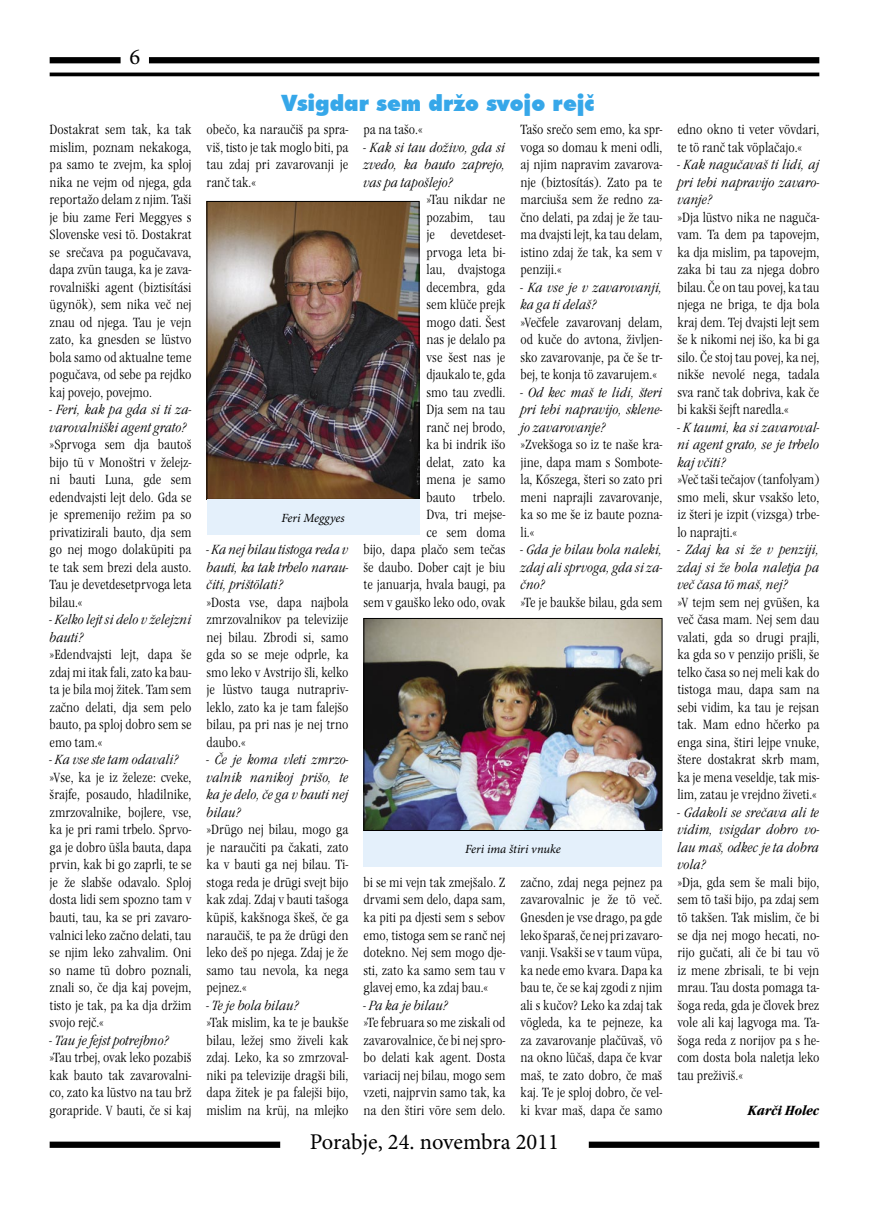
<style>
.page{position:relative;width:869px;height:1205px;background:#fff}
.page>*{position:absolute;margin:0;border:0;box-sizing:border-box;transform-origin:0 0}
.t1{font:22.5px "Minion Pro";letter-spacing:-.005em;color:#000}
.cím{font:900 22.5px "Futura BT";color:#36a7e9;scale:.95 1}
.ujszoveg{font:13.75px/17.5px "Garamond Itc TEE Ligh Cond";color:#000;text-align:justify;scale:1.05 1}
.ujszoveg-2{font:13.75px/17.5px "Garamond Itc TEE Ligh Cond Ital";color:#000;text-align:justify;scale:1.05 1}
.ujalairas{font:italic 700 condensed 13.75px "Garamond Itc TEE";color:#000;scale:1.05 1}
.szoveg{font:italic 12.5px "Minion Pro";letter-spacing:-.005em;color:#000}
</style>
<div class="page">
<div style="left:50px;top:1141px;width:230px;height:7px;background:#000"></div>
<div style="left:588px;top:1141px;width:231px;height:7px;background:#000"></div>
<hr style="left:50px;top:73px;width:769px;height:3px;background:#000">
<div style="left:50px;top:57px;width:70px;height:6px;background:#000"></div>
<div style="left:149px;top:57px;width:670px;height:6px;background:#000"></div>
<img style="left:208px;top:203px;width:209px;height:295px">
<div style="left:206px;top:201px;width:213px;height:299px;border:1px solid #000"></div>
<div style="left:206px;top:500px;width:213px;height:35px;background:#e4f0fb"></div>
<img style="left:365px;top:620px;width:295px;height:209px">
<div style="left:363px;top:618px;width:299px;height:213px;border:1px solid #000"></div>
<div style="left:363px;top:831px;width:299px;height:35px;background:#e4f0fb"></div>
<h1 class="t1" style="left:129px;top:44px;width:12px">6</h1>
<p class="ujszoveg" style="left:50px;top:121px;width:136px">Dostakrat sem tak, ka tak mislim, poznam nekakoga, pa samo te zvejm, ka sploj nika ne vejm od njega, gda reportažo delam z njim. Taši je biu zame Feri Meggyes s Slovenske vesi tö. Dostakrat se srečava pa pogučavava, dapa zvün tauga, ka je zava&shy;rovalniški agent (biztisítási ügynök), sem nika več nej znau od njega. Tau je vejn zato, ka gnesden se lüstvo bola samo od aktualne teme pogučava, od sebe pa rejdko kaj povejo, povejmo.</p>
<p class="ujszoveg-2" style="left:50px;top:401px;width:137px">- Feri, kak pa gda si ti za&shy;varovalniški agent grato?</p>
<p class="ujszoveg" style="left:50px;top:436px;width:136px">»Sprvoga sem dja bautoš bijo tü v Monoštri v želejz&shy;ni bauti Luna, gde sem edendvajsti lejt delo. Gda se je spremenijo režim pa so privatizirali bauto, dja sem go nej mogo dolaküpiti pa te tak sem brezi dela austo.<br>Tau je devetdesetprvoga leta bilau.«</p>
<p class="ujszoveg-2" style="left:50px;top:611px;width:136px">- Kelko lejt si delo v želejzni bauti?</p>
<p class="ujszoveg" style="left:50px;top:646px;width:137px">»Edendvajsti lejt, dapa še zdaj mi itak fali, zato ka bau&shy;ta je bila moj žitek. Tam sem začno delati, dja sem pelo bauto, pa sploj dobro sem se emo tam.«</p>
<p class="ujszoveg-2" style="left:50px;top:751px;width:124px">- Ka vse ste tam odavali?</p>
<p class="ujszoveg" style="left:50px;top:769px;width:136px">»Vse, ka je iz železe: cveke, šrajfe, posaudo, hladilnike, zmrzovalnike, bojlere, vse, ka je pri rami trbelo. Sprvo&shy;ga je dobro üšla bauta, dapa prvin, kak bi go zaprli, te se je že slabše odavalo. Sploj dosta lidi sem spozno tam v bauti, tau, ka se pri zavaro&shy;valnici leko začno delati, tau se njim leko zahvalim. Oni so name tü dobro poznali, znali so, če dja kaj povejm, tisto je tak, pa ka dja držim svojo rejč.«</p>
<p class="ujszoveg-2" style="left:50px;top:1031px;width:115px">- Tau je fejst potrejbno?</p>
<p class="ujszoveg" style="left:50px;top:1049px;width:136px">»Tau trbej, ovak leko pozabiš kak bauto tak zavarovalni&shy;co, zato ka lüstvo na tau brž gorapride. V bauti, če si kaj</p>
<p class="cím" style="left:282px;top:90px;width:330px">Vsigdar sem držo svojo rejč</p>
<p class="ujszoveg" style="left:206px;top:121px;width:136px">obečo, ka naraučiš pa spra&shy;viš, tisto je tak moglo biti, pa tau zdaj pri zavarovanji je ranč tak.«</p>
<p class="szoveg" style="left:281px;top:510px;width:65px">Feri Meggyes</p>
<p class="ujszoveg-2" style="left:206px;top:541px;width:137px">- Ka nej bilau tistoga reda v bauti, ka tak trbelo narau&shy;čiti, prištölati?</p>
<p class="ujszoveg" style="left:206px;top:594px;width:136px">»Dosta vse, dapa najbola zmrzovalnikov pa televizije nej bilau. Zbrodi si, samo gda so se meje odprle, ka smo leko v Avstrijo šli, kelko je lüstvo tauga nutrapriv&shy;leklo, zato ka je tam falejšo bilau, pa pri nas je nej trno daubo.«</p>
<p class="ujszoveg-2" style="left:206px;top:751px;width:137px">- Če je koma vleti zmrzo&shy;valnik nanikoj prišo, te ka je delo, če ga v bauti nej bilau?</p>
<p class="ujszoveg" style="left:206px;top:821px;width:137px">»Drügo nej bilau, mogo ga je naraučiti pa čakati, zato ka v bauti ga nej bilau. Ti&shy;stoga reda je drügi svejt bijo kak zdaj. Zdaj v bauti tašoga küpiš, kakšnoga škeš, če ga naraučiš, te pa že drügi den leko deš po njega. Zdaj je že samo tau nevola, ka nega pejnez.«</p>
<p class="ujszoveg-2" style="left:206px;top:996px;width:89px">- Te je bola bilau?</p>
<p class="ujszoveg" style="left:206px;top:1014px;width:137px">»Tak mislim, ka te je baukše bilau, ležej smo živeli kak zdaj. Leko, ka so zmrzoval&shy;niki pa televizije dragši bili, dapa žitek je pa falejši bijo, mislim na krüj, na mlejko</p>
<p class="ujszoveg" style="left:363px;top:121px;width:58px">pa na tašo.«</p>
<p class="ujszoveg-2" style="left:363px;top:139px;width:136px">- Kak si tau doživo, gda si zvedo, ka bauto zaprejo, vas pa tapošlejo?</p>
<p class="ujszoveg" style="left:426px;top:191px;width:77px">»Tau nikdar ne pozabim, tau je devetdeset&shy;prvoga leta bi&shy;lau, dvajstoga decembra, gda sem klüče prejk mogo dati. Šest nas je delalo pa vse šest nas je djaukalo te, gda smo tau zvedli.<br>Dja sem na tau ranč nej brodo, ka bi indrik išo delat, zato ka mena je samo bauto</p>
<p class="ujszoveg" style="left:363px;top:489px;width:136px;text-align:right">trbelo.<br>Dva, tri mejse-<br>ce sem doma<br>bijo, dapa plačo sem tečas še daubo. Dober cajt je biu te januarja, hvala baugi, pa sem v gauško leko odo, ovak</p>
<p class="ujszoveg" style="left:520px;top:121px;width:137px">Tašo srečo sem emo, ka spr&shy;voga so domau k meni odli, aj njim napravim zavarova&shy;nje (biztosítás). Zato pa te marciuša sem že redno za&shy;čno delati, pa zdaj je že tau&shy;ma dvajsti lejt, ka tau delam, istino zdaj že tak, ka sem v penziji.«</p>
<p class="ujszoveg-2" style="left:520px;top:279px;width:137px">- Ka vse je v zavarovanji, ka ga ti delaš?</p>
<p class="ujszoveg" style="left:520px;top:314px;width:136px">»Večfele zavarovanj delam, od kuče do avtona, življen&shy;sko zavarovanje, pa če še tr&shy;bej, te konja tö zavarujem.«</p>
<p class="ujszoveg-2" style="left:520px;top:384px;width:137px">- Od kec maš te lidi, šteri pri tebi napravijo, sklene&shy;jo zavarovanje?</p>
<p class="ujszoveg" style="left:520px;top:436px;width:136px">»Zvekšoga so iz te naše kra&shy;jine, dapa mam s Sombote&shy;la, Kőszega, šteri so zato pri meni naprajli zavarovanje, ka so me še iz baute pozna&shy;li.«</p>
<p class="ujszoveg-2" style="left:520px;top:541px;width:137px">- Gda je bilau bola naleki, zdaj ali sprvoga, gda si za&shy;čno?</p>
<p class="ujszoveg" style="left:520px;top:594px;width:136px">»Te je baukše bilau, gda sem</p>
<p class="szoveg" style="left:465px;top:841px;width:97px">Feri ima štiri vnuke</p>
<p class="ujszoveg" style="left:363px;top:874px;width:137px">bi se mi vejn tak zmejšalo. Z drvami sem delo, dapa sam, ka piti pa djesti sem s sebov emo, tistoga sem se ranč nej dotekno. Nej sem mogo dje&shy;sti, zato ka samo sem tau v glavej emo, ka zdaj bau.«</p>
<p class="ujszoveg-2" style="left:363px;top:996px;width:82px">- Pa ka je bilau?</p>
<p class="ujszoveg" style="left:363px;top:1014px;width:137px">»Te februara so me ziskali od zavarovalnice, če bi nej spro&shy;bo delati kak agent. Dosta variacij nej bilau, mogo sem vzeti, najprvin samo tak, ka na den štiri vöre sem delo.</p>
<p class="ujszoveg" style="left:520px;top:874px;width:137px">začno, zdaj nega pejnez pa zavarovalnic je že tö več.<br>Gnesden je vse drago, pa gde leko šparaš, če nej pri zavaro&shy;vanji. Vsakši se v taum vüpa, ka nede emo kvara. Dapa ka bau te, če se kaj zgodi z njim ali s kučov? Leko ka zdaj tak vögleda, ka te pejneze, ka za zavarovanje plačüvaš, vö na okno lüčaš, dapa če kvar maš, te zato dobro, če maš kaj. Te je sploj dobro, če vel&shy;ki kvar maš, dapa če samo</p>
<h1 class="t1" style="left:310px;top:1128px;width:250px">Porabje, 24. novembra 2011</h1>
<p class="ujszoveg" style="left:677px;top:121px;width:136px">edno okno ti veter vövdari, te tö ranč tak vöplačajo.«</p>
<p class="ujszoveg-2" style="left:677px;top:156px;width:137px">- Kak nagučavaš ti lidi, aj pri tebi napravijo zavaro&shy;vanje?</p>
<p class="ujszoveg" style="left:677px;top:209px;width:137px">»Dja lüstvo nika ne naguča&shy;vam. Ta dem pa tapovejm, ka dja mislim, pa tapovejm, zaka bi tau za njega dobro bilau. Če on tau povej, ka tau njega ne briga, te dja bola kraj dem. Tej dvajsti lejt sem še k nikomi nej išo, ka bi ga silo. Če stoj tau povej, ka nej, nikše nevolé nega, tadala sva ranč tak dobriva, kak če bi kakši šejft naredla.«</p>
<p class="ujszoveg-2" style="left:677px;top:419px;width:137px">- K taumi, ka si zavaroval&shy;ni agent grato, se je trbelo kaj včiti?</p>
<p class="ujszoveg" style="left:677px;top:471px;width:136px">»Več taši tečajov (tanfolyam) smo meli, skur vsakšo leto, iz šteri je izpit (vizsga) trbe&shy;lo naprajti.«</p>
<p class="ujszoveg-2" style="left:677px;top:541px;width:137px">- Zdaj ka si že v penziji, zdaj si že bola naletja pa več časa tö maš, nej?</p>
<p class="ujszoveg" style="left:677px;top:594px;width:137px">»V tejm sem nej gvüšen, ka več časa mam. Nej sem dau valati, gda so drugi prajli, ka gda so v penzijo prišli, še telko časa so nej meli kak do tistoga mau, dapa sam na sebi vidim, ka tau je rejsan tak. Mam edno hčerko pa enga sina, štiri lejpe vnuke, štere dostakrat skrb mam, ka je mena veseldje, tak mis&shy;lim, zatau je vrejdno živeti.«</p>
<p class="ujszoveg-2" style="left:677px;top:804px;width:137px">- Gdakoli se srečava ali te vidim, vsigdar dobro vo&shy;lau maš, odkec je ta dobra vola?</p>
<p class="ujszoveg" style="left:677px;top:874px;width:137px">»Dja, gda sem še mali bijo, sem tö taši bijo, pa zdaj sem tö takšen. Tak mislim, če bi se dja nej mogo hecati, no&shy;rijo gučati, ali če bi tau vö iz mene zbrisali, te bi vejn mrau. Tau dosta pomaga ta&shy;šoga reda, gda je človek brez vole ali kaj lagvoga ma. Ta&shy;šoga reda z norijov pa s he&shy;com dosta bola naletja leko tau preživiš.«</p>
<p class="ujalairas" style="left:747px;top:1102px;width:69px">Karči Holec</p>
</div>
